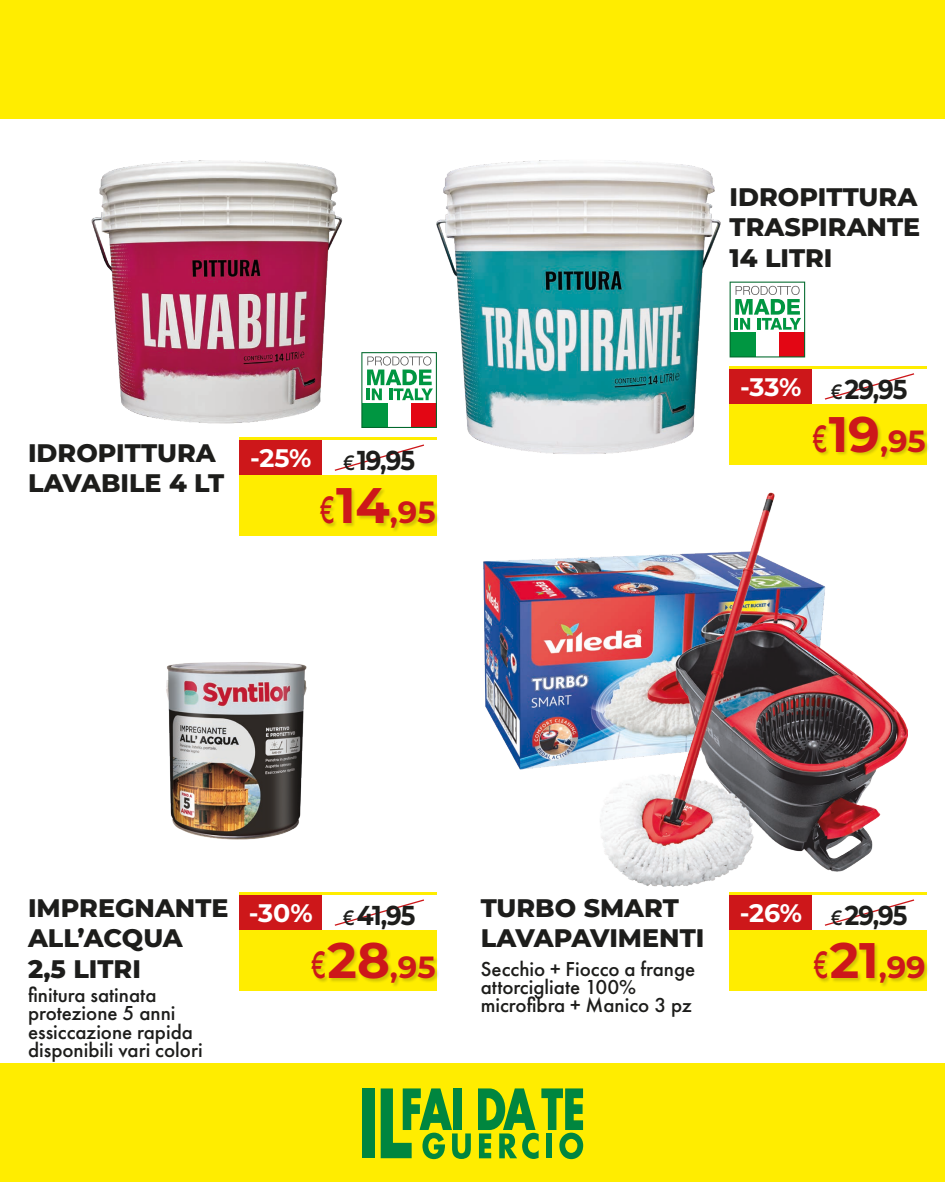
<style>
.page{position:relative;width:945px;height:1182px;background:#fff}
.page>*{position:absolute;margin:0;border:0;box-sizing:border-box;transform-origin:0 0}
.t1{font:700 30.62px "Montserrat";color:#cd171a}
.t2{font:700 27.3px "Montserrat";letter-spacing:-.04em;color:#1d1d1b;scale:.9 1}
.t3{font:800 25.38px "Montserrat";color:#1d1d1b}
.t4{font:700 25.38px "Montserrat";color:#fff}
.t5{font:500 21px "Futura PT";color:#1d1d1b}
.s1{font-family:"Futura PT";font-weight:500;font-size:21.61px}
.s2{font-family:"Futura PT";font-weight:500;font-size:39.64px}
.s3{font-size:49.88px}
</style>
<div class="page">
<div style="left:0;top:0;width:945px;height:118px;background:#ffed00"></div>
<div style="left:0;top:1063px;width:945px;height:118px;background:#ffed00"></div>
<svg style="left:362px;top:1088px;width:222px;height:72px"></svg>
<img style="left:483px;top:557px;width:117px;height:213px">
<img style="left:600px;top:492px;width:308px;height:394px">
<div style="left:730px;top:892px;width:197px;height:98px;background:#ffed00"></div>
<div style="left:730px;top:895px;width:82px;height:34px;background:#cd171a"></div>
<div style="left:812px;top:895px;width:115px;height:34px;background:#fff"></div>
<div style="left:813px;top:941px;width:116px;height:46px;background:#1d1d1b;opacity:.2"></div>
<svg style="left:824px;top:899px;width:91px;height:27px"></svg>
<img style="left:436px;top:160px;width:285px;height:294px">
<img style="left:91px;top:160px;width:252px;height:264px">
<div style="left:730px;top:366px;width:197px;height:98px;background:#ffed00"></div>
<div style="left:730px;top:369px;width:82px;height:35px;background:#cd171a"></div>
<div style="left:812px;top:369px;width:115px;height:35px;background:#fff"></div>
<div style="left:812px;top:416px;width:117px;height:45px;background:#1d1d1b;opacity:.2"></div>
<svg style="left:824px;top:373px;width:91px;height:27px"></svg>
<div style="left:240px;top:437px;width:197px;height:99px;background:#ffed00"></div>
<div style="left:240px;top:440px;width:82px;height:35px;background:#cd171a"></div>
<div style="left:322px;top:440px;width:115px;height:35px;background:#fff"></div>
<div style="left:320px;top:487px;width:119px;height:45px;background:#1d1d1b;opacity:.2"></div>
<svg style="left:334px;top:444px;width:90px;height:27px"></svg>
<img style="left:166px;top:662px;width:141px;height:178px">
<div style="left:240px;top:892px;width:197px;height:98px;background:#ffed00"></div>
<div style="left:240px;top:895px;width:82px;height:34px;background:#cd171a"></div>
<div style="left:322px;top:895px;width:115px;height:34px;background:#fff"></div>
<div style="left:311px;top:941px;width:128px;height:46px;background:#1d1d1b;opacity:.2"></div>
<svg style="left:334px;top:899px;width:90px;height:27px"></svg>
<svg style="left:361px;top:352px;width:76px;height:76px"></svg>
<svg style="left:730px;top:281px;width:75px;height:76px"></svg>
<p class="t3" style="left:28px;top:434px;width:189px">IDROPITTURA</p>
<p class="t3" style="left:28px;top:464px;width:198px">LAVABILE 4 LT</p>
<p class="t4" style="left:250px;top:439px;width:63px">-25%</p>
<p class="t2" style="left:344px;top:440px;width:81px"><span class="s1">€</span> 19,95</p>
<p class="t1" style="left:320px;top:490px;width:117px"><span class="s2">€</span> <span class="s3">14</span>,95</p>
<p class="t3" style="left:730px;top:178px;width:189px">IDROPITTURA</p>
<p class="t3" style="left:730px;top:209px;width:192px">TRASPIRANTE</p>
<p class="t3" style="left:730px;top:239px;width:104px">14 LITRI</p>
<p class="t4" style="left:740px;top:368px;width:63px">-33%</p>
<p class="t2" style="left:832px;top:369px;width:86px"><span class="s1">€</span> 29,95</p>
<p class="t1" style="left:813px;top:419px;width:114px"><span class="s2">€</span> <span class="s3">19</span>,95</p>
<p class="t3" style="left:28px;top:889px;width:202px">IMPREGNANTE</p>
<p class="t3" style="left:28px;top:919px;width:156px">ALL’ACQUA</p>
<p class="t3" style="left:28px;top:949px;width:114px">2,5 LITRI</p>
<p class="t5" style="left:28px;top:982px;width:130px">finitura satinata</p>
<p class="t5" style="left:28px;top:1000px;width:149px">protezione 5 anni</p>
<p class="t5" style="left:28px;top:1018px;width:167px">essiccazione rapida</p>
<p class="t5" style="left:28px;top:1037px;width:176px">disponibili vari colori</p>
<p class="t4" style="left:249px;top:894px;width:65px">-30%</p>
<p class="t2" style="left:343px;top:895px;width:82px"><span class="s1">€</span> 41,95</p>
<p class="t1" style="left:312px;top:945px;width:125px"><span class="s2">€</span> <span class="s3">28</span>,95</p>
<p class="t3" style="left:481px;top:889px;width:200px">TURBO SMART</p>
<p class="t3" style="left:481px;top:919px;width:225px">LAVAPAVIMENTI</p>
<p class="t5" style="left:481px;top:955px;width:216px">Secchio + Fiocco a frange</p>
<p class="t5" style="left:481px;top:974px;width:157px">attorcigliate 100%</p>
<p class="t5" style="left:481px;top:992px;width:213px">microfibra + Manico 3 pz</p>
<p class="t4" style="left:740px;top:894px;width:64px">-26%</p>
<p class="t2" style="left:832px;top:895px;width:86px"><span class="s1">€</span> 29,95</p>
<p class="t1" style="left:814px;top:945px;width:113px"><span class="s2">€</span> <span class="s3">21</span>,99</p>
</div>
